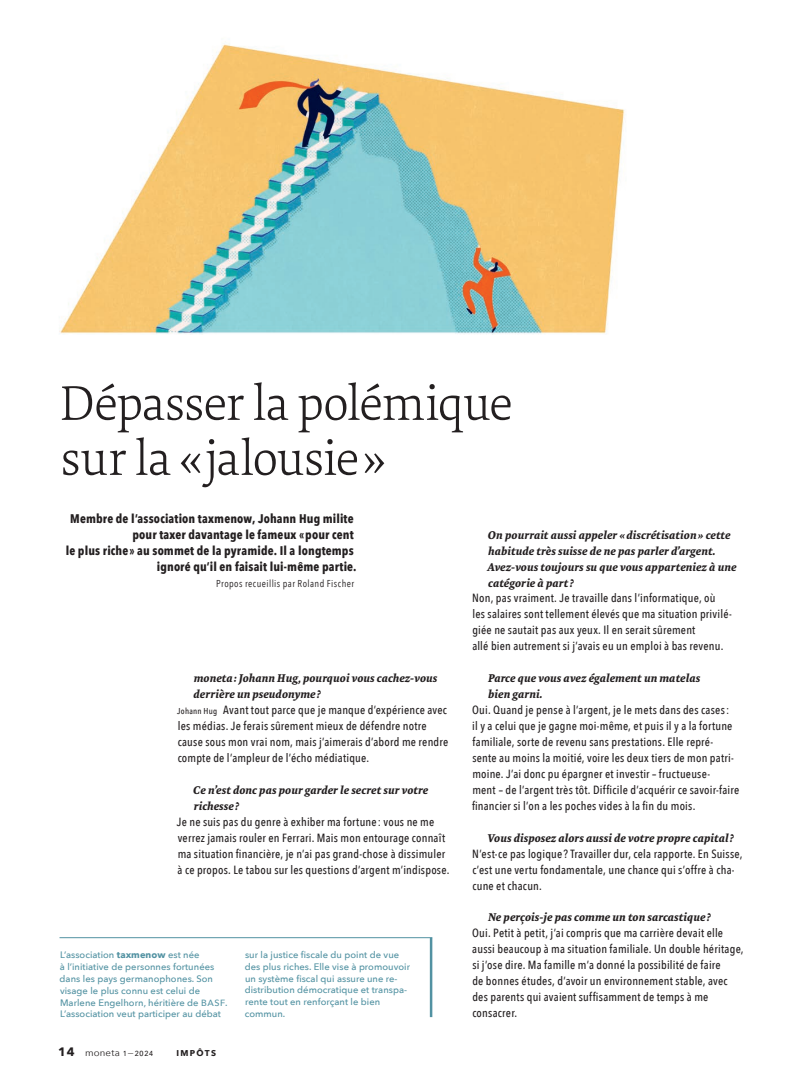
<style>
.page{position:relative;width:808px;height:1088px;background:#fff}
.page>*{position:absolute;margin:0;border:0;box-sizing:border-box;transform-origin:0 0}
.t1{font:300 expanded 50px/55px "Tundra Pro";letter-spacing:-.015em;color:#231f20}
.t2{font:700 12.5px/16px "Avenir Next Condensed";letter-spacing:.01em;color:#231f20;text-align:right}
.t3{font:500 11.88px/16px "Avenir Next Condensed";letter-spacing:.015em;color:#231f20}
.t4{font:italic 700 11.5px/16px "Tundra Pro";letter-spacing:.01em;color:#231f20}
.t5{font:10px "Avenir Next Condensed";letter-spacing:.045em;color:#231f20}
.t6{font:9.75px "Avenir Next";letter-spacing:.015em;color:#231f20}
.t7{font:500 9.38px/11.9px "Avenir Next";letter-spacing:.005em;color:#5292a2}
.t8{font:700 8.5px "Avenir Next";letter-spacing:.155em;color:#231f20}
.s1{font-size:8.5px}
.s2{font-weight:700}
.s3{font-size:9px}
.s4{font-weight:700;font-size:12.25px}
</style>
<div class="page">
<hr style="left:60px;top:937px;width:372px;height:1px;background:#5292a2">
<hr style="left:430px;top:938px;width:2px;height:79px;background:#5292a2">
<img style="left:59px;top:41px;width:566px;height:294px">
<h1 class="t1" style="left:60px;top:377px;width:454px">Dépasser la polémique sur la «jalousie»</h1>
<p class="t2" style="left:66px;top:510px;width:292px">Membre de l’association taxmenow, Johann Hug milite pour taxer davantage le fameux «pour cent<br>le plus riche» au sommet de la pyramide. Il a longtemps ignoré qu’il en faisait lui-même partie.</p>
<p class="t5" style="left:216px;top:574px;width:140px">Propos recueillis par Roland Fischer</p>
<p class="t4" style="left:487px;top:527px;width:250px">On pourrait aussi appeler «discrétisation» cette habitude très suisse de ne pas parler d’argent.<br>Avez-vous toujours su que vous apparteniez à une catégorie à part?</p>
<p class="t3" style="left:472px;top:590px;width:261px">Non, pas vraiment. Je travaille dans l’informatique, où<br>les salaires sont tellement élevés que ma situation privilé&shy;giée ne sautait pas aux yeux. Il en serait sûrement<br>allé bien autrement si j’avais eu un emploi à bas revenu.</p>
<p class="t4" style="left:488px;top:671px;width:214px">Parce que vous avez également un matelas bien garni.</p>
<p class="t3" style="left:472px;top:702px;width:269px">Oui. Quand je pense à l’argent, je le mets dans des cases:<br>il y a celui que je gagne moi-même, et puis il y a la fortune familiale, sorte de revenu sans prestations. Elle repré&shy;sente au moins la moitié, voire les deux tiers de mon patri&shy;moine. J’ai donc pu épargner et investir – fructueuse-<br>ment – de l’argent très tôt. Difficile d’acquérir ce savoir-faire financier si l’on a les poches vides à la fin du mois.</p>
<p class="t4" style="left:488px;top:830px;width:248px">Vous disposez alors aussi de votre propre capital?</p>
<p class="t3" style="left:472px;top:845px;width:272px">N’est-ce pas logique? Travailler dur, cela rapporte. En Suisse, c’est une vertu fondamentale, une chance qui s’offre à cha&shy;cune et chacun.</p>
<p class="t4" style="left:488px;top:910px;width:224px">Ne perçois-je pas comme un ton sarcastique?</p>
<p class="t3" style="left:472px;top:925px;width:273px">Oui. Petit à petit, j’ai compris que ma carrière devait elle aussi beaucoup à ma situation familiale. Un double héritage, si j’ose dire. Ma famille m’a donné la possibilité de faire<br>de bonnes études, d’avoir un environnement stable, avec des parents qui avaient suffisamment de temps à me consacrer.</p>
<p class="t4" style="left:193px;top:671px;width:245px">moneta: Johann Hug, pourquoi vous cachez-vous derrière un pseudonyme?</p>
<p class="t3" style="left:177px;top:702px;width:273px"><span class="s1">Johann Hug</span> Avant tout parce que je manque d’expérience avec les médias. Je ferais sûrement mieux de défendre notre cause sous mon vrai nom, mais j’aimerais d’abord me rendre compte de l’ampleur de l’écho médiatique.</p>
<p class="t4" style="left:193px;top:782px;width:236px">Ce n’est donc pas pour garder le secret sur votre richesse?</p>
<p class="t3" style="left:177px;top:813px;width:274px">Je ne suis pas du genre à exhiber ma fortune: vous ne me verrez jamais rouler en Ferrari. Mais mon entourage connaît ma situation financière, je n’ai pas grand-chose à dissimuler à ce propos. Le tabou sur les questions d’argent m’indispose.</p>
<p class="t7" style="left:60px;top:948px;width:169px">L’association <span class="s2">taxmenow</span> est née<br>à l’initiative de personnes fortunées dans les pays germanophones. Son visage le plus connu est celui de Marlene Engelhorn, héritière de <span class="s3">BASF</span>.<br>L’association veut participer au débat</p>
<p class="t7" style="left:245px;top:948px;width:167px">sur la justice fiscale du point de vue des plus riches. Elle vise à promouvoir un système fiscal qui assure une re&shy;distribution démocratique et transpa&shy;rente tout en renforçant le bien commun.</p>
<p class="t6" style="left:58px;top:1044px;width:97px"><span class="s4">14</span> moneta 1—2024</p>
<p class="t8" style="left:177px;top:1046px;width:41px">IMPÔTS</p>
</div>
